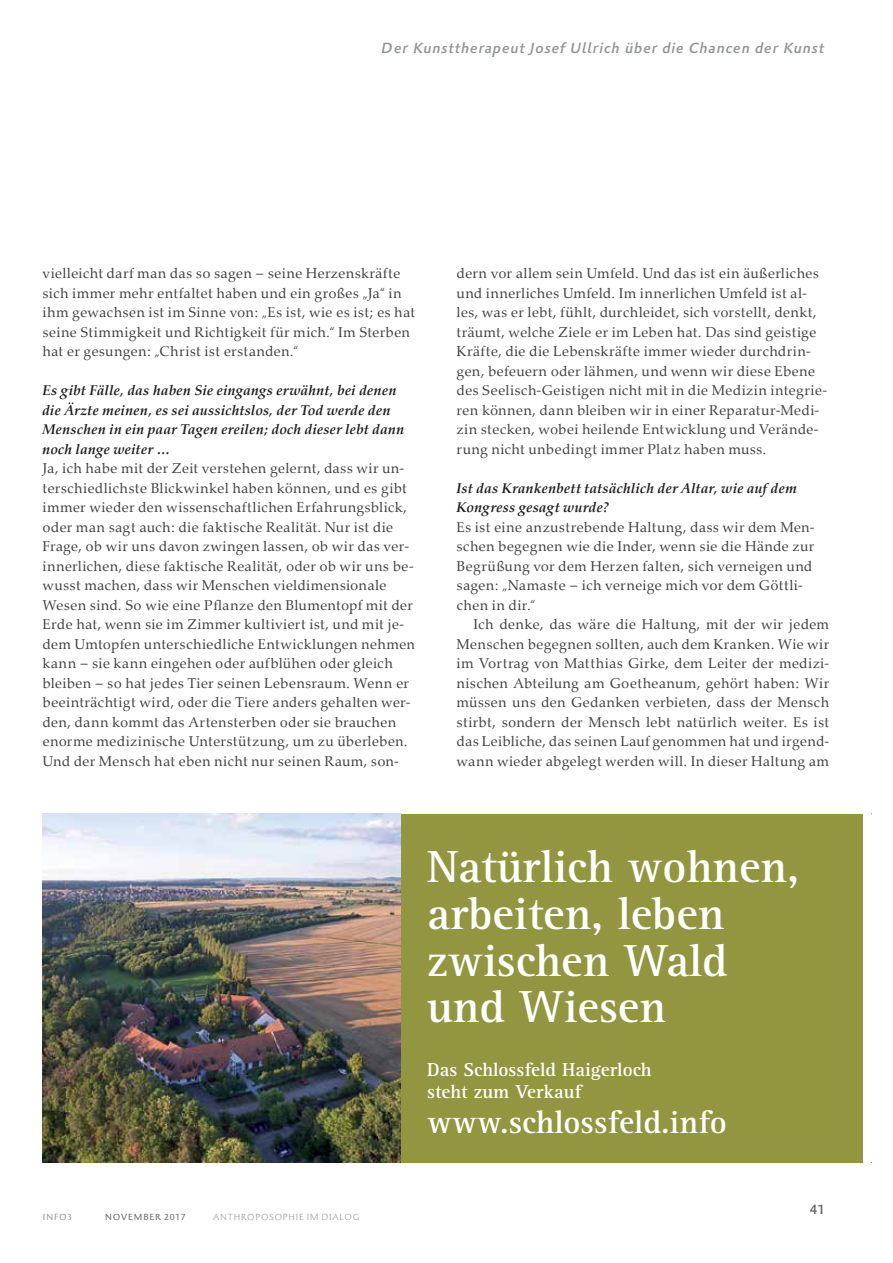
<style>
.page{position:relative;width:893px;height:1263px;background:#fff}
.page>*{position:absolute;margin:0;border:0;box-sizing:border-box;transform-origin:0 0}
.t1{font:700 46.35px/46.8px "Rotis Serif";color:#fff}
.t2{font:700 32.85px "Rotis Serif";color:#fff}
.t3{font:700 19.35px/22.8px "Rotis Serif";color:#fff}
.t4{font:italic 500 15px "Palatino Sans Com";letter-spacing:.06em;color:#939598}
.t5{font:14.25px/19.5px "Palatino Nova";letter-spacing:.01em;color:#414042}
.t6{font:italic 700 14.25px/19.5px "Palatino Nova";letter-spacing:.015em;color:#231f20}
.t7{font:500 13.5px "Palatino Sans Com";color:#636466}
.t8{font:300 9px "Palatino Sans Com";letter-spacing:.085em;color:#939598}
.t9{font:9px "Palatino Sans Com";letter-spacing:.095em;color:#636466}
.t10{font:9px "Palatino Sans Com";letter-spacing:.095em;color:#939598}
</style>
<div class="page">
<div style="left:398px;top:814px;width:465px;height:348px;background:#939640"></div>
<img style="left:43px;top:814px;width:358px;height:348px">
<p class="t4" style="left:382px;top:39px;width:444px">Der Kunsttherapeut Josef Ullrich über die Chancen der Kunst</p>
<p class="t5" style="left:43px;top:264px;width:374px">vielleicht darf man das so sagen – seine Herzenskräfte sich immer mehr entfaltet haben und ein großes „Ja“ in ihm gewachsen ist im Sinne von: „Es ist, wie es ist; es hat seine Stimmigkeit und Richtigkeit für mich.“ Im Sterben hat er gesungen: „Christ ist erstanden.“</p>
<p class="t6" style="left:43px;top:381px;width:363px">Es gibt Fälle, das haben Sie eingangs erwähnt, bei denen die Ärzte meinen, es sei aussichtslos, der Tod werde den Menschen in ein paar Tagen ereilen; doch dieser lebt dann noch lange weiter …</p>
<p class="t5" style="left:43px;top:459px;width:374px">Ja, ich habe mit der Zeit verstehen gelernt, dass wir un&shy;terschiedlichste Blickwinkel haben können, und es gibt immer wieder den wissenschaftlichen Erfahrungsblick, oder man sagt auch: die faktische Realität. Nur ist die Frage, ob wir uns davon zwingen lassen, ob wir das ver&shy;innerlichen, diese faktische Realität, oder ob wir uns be&shy;wusst machen, dass wir Menschen vieldimensionale Wesen sind. So wie eine Pflanze den Blumentopf mit der Erde hat, wenn sie im Zimmer kultiviert ist, und mit je&shy;dem Umtopfen unterschiedliche Entwicklungen nehmen kann – sie kann eingehen oder aufblühen oder gleich bleiben – so hat jedes Tier seinen Lebensraum. Wenn er beeinträchtigt wird, oder die Tiere anders gehalten wer&shy;den, dann kommt das Artensterben oder sie brauchen enorme medizinische Unterstützung, um zu überleben.<br>Und der Mensch hat eben nicht nur seinen Raum, son-</p>
<p class="t5" style="left:457px;top:264px;width:372px">dern vor allem sein Umfeld. Und das ist ein äußerliches und innerliches Umfeld. Im innerlichen Umfeld ist al&shy;les, was er lebt, fühlt, durchleidet, sich vorstellt, denkt, träumt, welche Ziele er im Leben hat. Das sind geistige Kräfte, die die Lebenskräfte immer wieder durchdrin&shy;gen, befeuern oder lähmen, und wenn wir diese Ebene des Seelisch-Geistigen nicht mit in die Medizin integrie&shy;ren können, dann bleiben wir in einer Reparatur-Medi&shy;zin stecken, wobei heilende Entwicklung und Verände&shy;rung nicht unbedingt immer Platz haben muss.</p>
<p class="t6" style="left:457px;top:478px;width:342px">Ist das Krankenbett tatsächlich der Altar, wie auf dem<br>Kongress gesagt wurde?</p>
<p class="t5" style="left:457px;top:517px;width:360px">Es ist eine anzustrebende Haltung, dass wir dem Men&shy;schen begegnen wie die Inder, wenn sie die Hände zur Begrüßung vor dem Herzen falten, sich verneigen und sagen: „Namaste – ich verneige mich vor dem Göttli&shy;chen in dir.“</p>
<p class="t5" style="left:457px;top:615px;width:374px;text-align:justify;text-indent:17px">Ich denke, das wäre die Haltung, mit der wir jedem Menschen begegnen sollten, auch dem Kranken. Wie wir im Vortrag von Matthias Girke, dem Leiter der medizi&shy;nischen Abteilung am Goetheanum, gehört haben: Wir müssen uns den Gedanken verbieten, dass der Mensch stirbt, sondern der Mensch lebt natürlich weiter. Es ist das Leibliche, das seinen Lauf genommen hat und irgend&shy;wann wieder abgelegt werden will. In dieser Haltung am</p>
<p class="t10" style="left:43px;top:1211px;width:31px">INFO3</p>
<p class="t9" style="left:105px;top:1211px;width:82px">NOVEMBER 2017</p>
<p class="t8" style="left:213px;top:1211px;width:148px">ANTHROPOSOPHIE IM DIALOG</p>
<h1 class="t1" style="left:427px;top:844px;width:374px">Natürlich wohnen, arbeiten, leben zwischen Wald und Wiesen</h1>
<h3 class="t3" style="left:427px;top:1058px;width:226px">Das Schlossfeld Haigerloch steht zum Verkauf</h3>
<h2 class="t2" style="left:427px;top:1103px;width:301px">www.schlossfeld.info</h2>
<p class="t7" style="left:810px;top:1201px;width:17px">41</p>
</div>
